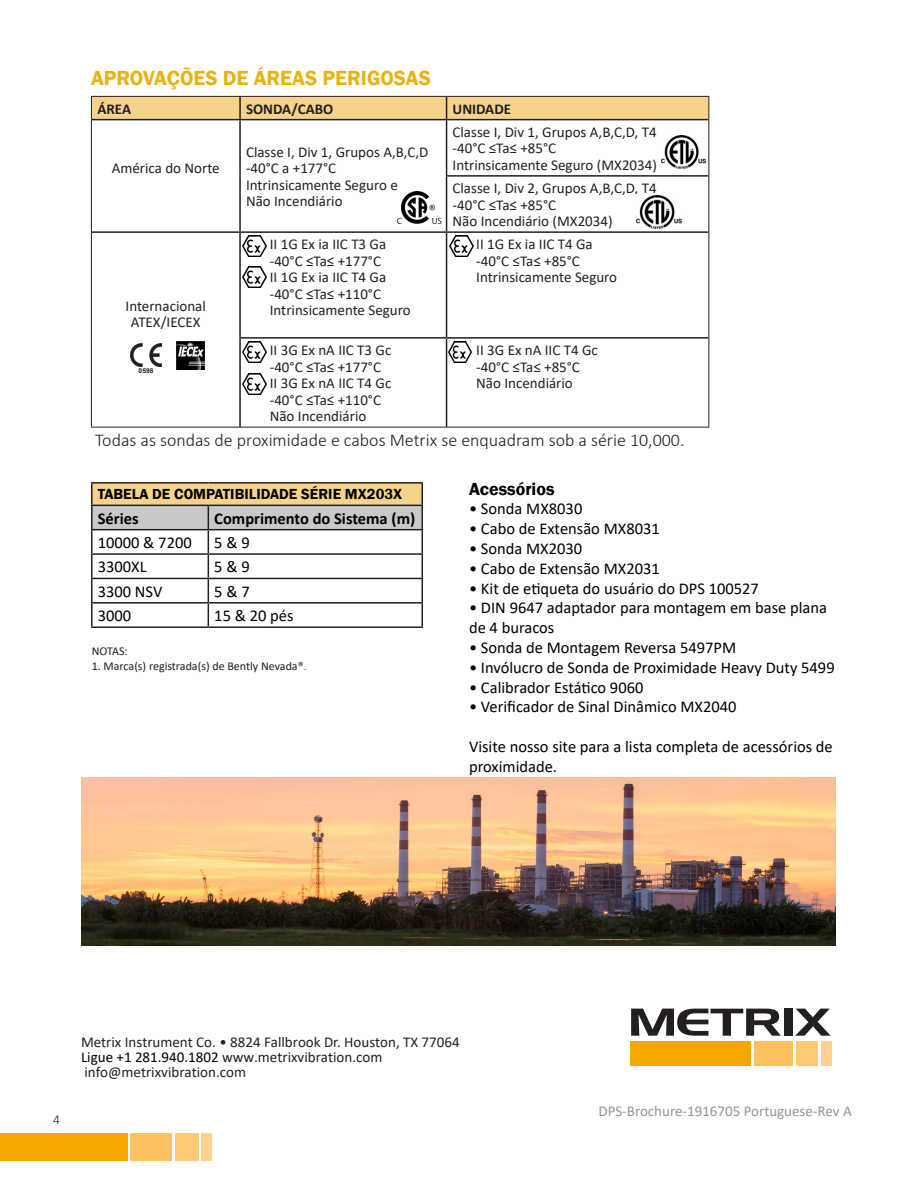
<style>
.page{position:relative;width:918px;height:1188px;background:#fff}
.page>*{position:absolute;margin:0;border:0;box-sizing:border-box;transform-origin:0 0}
.t1{font:600 21px "Franklin Gothic";color:#ebb10f}
.t2{font:300 18px "Calibri";color:#231f20}
.t3{font:600 18px "Franklin Gothic";color:#000}
.t4{font:16.5px/19.8px "Calibri";color:#000}
.t5{font:700 16.5px "Calibri";color:#000}
.t6{font:15px/16.5px "Calibri";color:#231f20}
.t7{font:15px "Calibri";color:#939598}
.t8{font:600 15px "Franklin Gothic";color:#000}
.t9{font:700 15px "Calibri";color:#231f20}
.t10{font:300 13.5px "Calibri";color:#231f20}
.t11{font:12px "Calibri";color:#231f20}
.t12{font:9px "Myriad Pro";color:#231f20}
.t13{font:700 6.75px "Arial";color:#231f20}
.s1{font-weight:300}
.s2{color:#000}
</style>
<div class="page">
<div style="left:0;top:1133px;width:127px;height:28px;background:#f6a800"></div>
<div style="left:131px;top:1133px;width:41px;height:28px;background:#ffc160"></div>
<div style="left:175px;top:1133px;width:23px;height:28px;background:#ffca77"></div>
<div style="left:202px;top:1133px;width:10px;height:28px;background:#ffd28d"></div>
<hr style="left:91px;top:482px;width:117px;height:2px;background:#231f20">
<hr style="left:91px;top:484px;width:2px;height:21px;background:#231f20">
<hr style="left:208px;top:482px;width:215px;height:2px;background:#231f20">
<hr style="left:91px;top:505px;width:117px;height:1px;background:#231f20">
<hr style="left:91px;top:506px;width:2px;height:23px;background:#231f20">
<hr style="left:91px;top:529px;width:117px;height:1px;background:#231f20">
<hr style="left:91px;top:530px;width:2px;height:23px;background:#231f20">
<hr style="left:91px;top:553px;width:117px;height:2px;background:#231f20">
<hr style="left:91px;top:555px;width:2px;height:23px;background:#231f20">
<hr style="left:91px;top:578px;width:117px;height:1px;background:#231f20">
<hr style="left:91px;top:579px;width:2px;height:23px;background:#231f20">
<hr style="left:91px;top:602px;width:117px;height:2px;background:#231f20">
<hr style="left:91px;top:604px;width:2px;height:22px;background:#231f20">
<svg style="left:92px;top:484px;width:331px;height:142px"></svg>
<hr style="left:91px;top:626px;width:117px;height:2px;background:#231f20">
<hr style="left:208px;top:626px;width:215px;height:2px;background:#231f20">
<div style="left:631px;top:1041px;width:120px;height:25px;background:#f6a800"></div>
<div style="left:754px;top:1041px;width:39px;height:25px;background:#ffc160"></div>
<div style="left:796px;top:1041px;width:22px;height:25px;background:#ffca77"></div>
<div style="left:821px;top:1041px;width:10px;height:25px;background:#ffd28d"></div>
<svg style="left:631px;top:1009px;width:150px;height:27px"></svg>
<div style="left:784px;top:1009px;width:9px;height:27px;background:#231f20"></div>
<svg style="left:795px;top:1009px;width:36px;height:27px"></svg>
<img style="left:81px;top:778px;width:755px;height:167px">
<img style="left:243px;top:374px;width:23px;height:20px">
<img style="left:661px;top:135px;width:45px;height:34px">
<hr style="left:239px;top:120px;width:2px;height:56px;background:#231f20">
<hr style="left:446px;top:120px;width:1px;height:55px;background:#231f20">
<hr style="left:239px;top:176px;width:2px;height:55px;background:#231f20">
<hr style="left:446px;top:175px;width:262px;height:2px;background:#231f20">
<hr style="left:446px;top:177px;width:1px;height:54px;background:#231f20">
<hr style="left:92px;top:231px;width:148px;height:2px;background:#231f20">
<hr style="left:240px;top:231px;width:207px;height:2px;background:#231f20">
<hr style="left:239px;top:233px;width:2px;height:104px;background:#231f20">
<hr style="left:447px;top:231px;width:261px;height:2px;background:#231f20">
<hr style="left:446px;top:233px;width:1px;height:104px;background:#231f20">
<hr style="left:239px;top:337px;width:208px;height:2px;background:#231f20">
<hr style="left:239px;top:339px;width:2px;height:88px;background:#231f20">
<hr style="left:447px;top:337px;width:261px;height:2px;background:#231f20">
<hr style="left:446px;top:339px;width:1px;height:88px;background:#231f20">
<svg style="left:91px;top:96px;width:618px;height:24px;background:#e3c381"></svg>
<hr style="left:91px;top:120px;width:1px;height:56px;background:#231f20">
<hr style="left:91px;top:176px;width:1px;height:56px;background:#231f20">
<hr style="left:708px;top:120px;width:1px;height:56px;background:#231f20">
<hr style="left:708px;top:176px;width:1px;height:56px;background:#231f20">
<hr style="left:91px;top:232px;width:1px;height:106px;background:#231f20">
<hr style="left:91px;top:338px;width:1px;height:89px;background:#231f20">
<hr style="left:91px;top:427px;width:149px;height:1px;background:#231f20">
<hr style="left:708px;top:232px;width:1px;height:106px;background:#231f20">
<hr style="left:708px;top:338px;width:1px;height:89px;background:#231f20">
<hr style="left:240px;top:427px;width:207px;height:1px;background:#231f20">
<hr style="left:447px;top:427px;width:262px;height:1px;background:#231f20">
<img style="left:243px;top:236px;width:23px;height:20px">
<img style="left:130px;top:344px;width:32px;height:22px">
<img style="left:177px;top:341px;width:28px;height:28px">
<img style="left:636px;top:195px;width:46px;height:34px">
<img style="left:243px;top:342px;width:23px;height:21px">
<img style="left:450px;top:236px;width:23px;height:20px">
<img style="left:448px;top:342px;width:24px;height:21px">
<img style="left:401px;top:191px;width:33px;height:32px">
<img style="left:243px;top:267px;width:23px;height:21px">
<p class="t1" style="left:91px;top:65px;width:341px">APROVAÇÕES DE ÁREAS PERIGOSAS</p>
<p class="t9" style="left:97px;top:98px;width:35px">ÁREA</p>
<p class="t9" style="left:246px;top:98px;width:89px">SONDA/CABO</p>
<p class="t9" style="left:453px;top:98px;width:60px">UNIDADE</p>
<p class="t6" style="left:112px;top:160px;width:109px">América do Norte</p>
<p class="t6" style="left:126px;top:297px;width:82px;text-align:center">Internacional<br>ATEX/IECEX</p>
<p class="t13" style="left:139px;top:366px;width:16px">0598</p>
<p class="t6" style="left:246px;top:143px;width:184px">Classe I, Div 1, Grupos A,B,C,D -40°C a +177°C<br>Intrinsicamente Seguro e</p>
<p class="t6" style="left:246px;top:193px;width:98px">Não Incendiário</p>
<p class="t12" style="left:397px;top:215px;width:7px">C</p>
<p class="t12" style="left:432px;top:215px;width:12px">US</p>
<p class="t6" style="left:270px;top:236px;width:118px">II 1G Ex ia IIC T3 Ga</p>
<p class="t6" style="left:270px;top:252px;width:113px">-40°C ≤Ta≤ +177°C</p>
<p class="t6" style="left:270px;top:269px;width:118px">II 1G Ex ia IIC T4 Ga</p>
<p class="t6" style="left:270px;top:285px;width:113px">-40°C ≤Ta≤ +110°C</p>
<p class="t6" style="left:270px;top:302px;width:142px">Intrinsicamente Seguro</p>
<p class="t6" style="left:270px;top:342px;width:123px">II 3G Ex nA IIC T3 Gc</p>
<p class="t6" style="left:270px;top:358px;width:113px">-40°C ≤Ta≤ +177°C</p>
<p class="t6" style="left:270px;top:375px;width:123px">II 3G Ex nA IIC T4 Gc</p>
<p class="t6" style="left:270px;top:391px;width:113px">-40°C ≤Ta≤ +110°C</p>
<p class="t6" style="left:270px;top:408px;width:98px">Não Incendiário</p>
<p class="t6" style="left:453px;top:123px;width:206px">Classe I, Div 1, Grupos A,B,C,D, T4 -40°C ≤Ta≤ +85°C<br>Intrinsicamente Seguro (MX2034)</p>
<p class="t6" style="left:453px;top:180px;width:206px">Classe I, Div 2, Grupos A,B,C,D, T4 -40°C ≤Ta≤ +85°C<br>Não Incendiário (MX2034)</p>
<p class="t6" style="left:476px;top:236px;width:118px">II 1G Ex ia IIC T4 Ga</p>
<p class="t6" style="left:476px;top:252px;width:105px">-40°C ≤Ta≤ +85°C</p>
<p class="t6" style="left:476px;top:269px;width:142px">Intrinsicamente Seguro</p>
<p class="t6" style="left:476px;top:342px;width:123px">II 3G Ex nA IIC T4 Gc</p>
<p class="t6" style="left:476px;top:358px;width:105px">-40°C ≤Ta≤ +85°C</p>
<p class="t6" style="left:476px;top:375px;width:98px">Não Incendiário</p>
<p class="t2" style="left:95px;top:429px;width:591px">Todas as sondas de proximidade e cabos Metrix se enquadram sob a série 10,000.</p>
<p class="t8" style="left:98px;top:485px;width:306px">TABELA DE COMPATIBILIDADE SÉRIE MX203X</p>
<p class="t5" style="left:98px;top:507px;width:42px">Séries</p>
<p class="t5" style="left:214px;top:507px;width:202px">Comprimento do Sistema (m)</p>
<p class="t4" style="left:98px;top:532px;width:96px">10000 &amp; 7200</p>
<p class="t4" style="left:214px;top:532px;width:37px">5 &amp; 9</p>
<p class="t4" style="left:98px;top:557px;width:50px">3300XL</p>
<p class="t4" style="left:214px;top:557px;width:37px">5 &amp; 9</p>
<p class="t4" style="left:98px;top:581px;width:66px">3300 NSV</p>
<p class="t4" style="left:214px;top:581px;width:37px">5 &amp; 7</p>
<p class="t4" style="left:98px;top:605px;width:35px">3000</p>
<p class="t4" style="left:214px;top:605px;width:81px">15 &amp; 20 pés</p>
<p class="t11" style="left:92px;top:643px;width:37px">NOTAS:</p>
<p class="t11" style="left:92px;top:657px;width:216px">1. Marca(s) registrada(s) de Bently Nevada®<span class="s1">.</span></p>
<p class="t3" style="left:469px;top:478px;width:87px">Acessórios</p>
<p class="t4" style="left:469px;top:499px;width:115px">• Sonda MX8030</p>
<p class="t4" style="left:469px;top:518px;width:192px">• Cabo de Extensão MX8031</p>
<p class="t4" style="left:469px;top:538px;width:115px">• Sonda MX2030</p>
<p class="t4" style="left:469px;top:558px;width:192px">• Cabo de Extensão MX2031</p>
<p class="t4" style="left:469px;top:578px;width:291px">• Kit de etiqueta do usuário do DPS 100527</p>
<p class="t4" style="left:469px;top:598px;width:359px">• DIN 9647 adaptador para montagem em base plana de 4 buracos</p>
<p class="t4" style="left:469px;top:637px;width:269px">• Sonda de Montagem Reversa 5497PM</p>
<p class="t4" style="left:469px;top:657px;width:367px">• Invólucro de Sonda de Proximidade Heavy Duty 5499</p>
<p class="t4" style="left:469px;top:677px;width:176px">• Calibrador Estático 9060</p>
<p class="t4" style="left:469px;top:697px;width:269px">• Verificador de Sinal Dinâmico MX2040</p>
<p class="t4" style="left:469px;top:736px;width:365px">Visite nosso site para a lista completa de acessórios de proximidade.</p>
<p class="t10" style="left:53px;top:1111px;width:8px">4</p>
<p class="t6" style="left:81px;top:1034px;width:380px;line-height:15px">Metrix Instrument Co. • 8824 Fallbrook Dr. Houston, TX 77064<br><span class="s2">Ligue +1 281.940.1802</span> www.metrixvibration.com info@metrixvibration.com</p>
<p class="t7" style="left:598px;top:1101px;width:255px">DPS-Brochure-1916705 Portuguese-Rev A</p>
</div>
